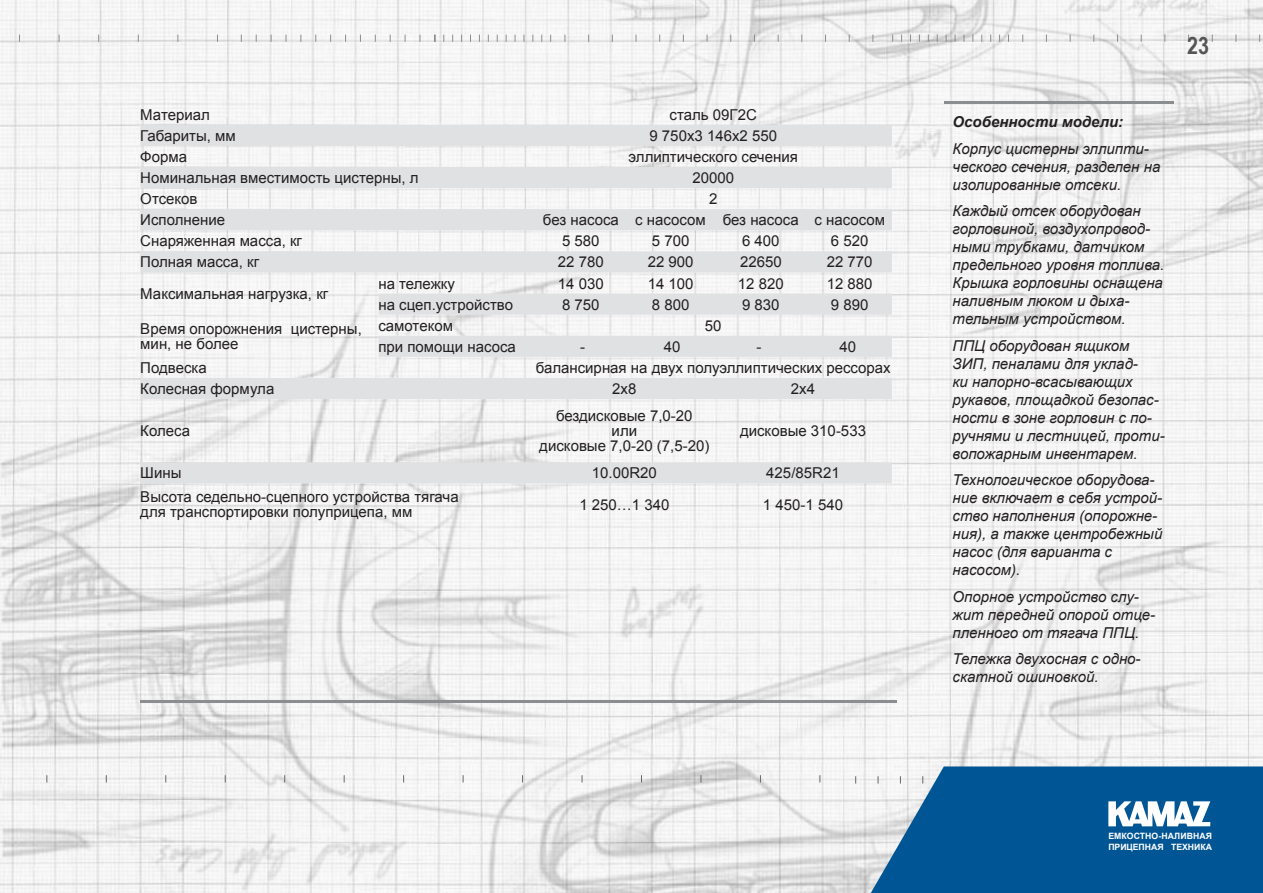
<style>
.page{position:relative;width:1263px;height:893px;background:#fff}
.page>*{position:absolute;margin:0;border:0;box-sizing:border-box;transform-origin:0 0}
.t1{font:700 24px "Arial Narrow";color:#545557}
.t2{font:15px/15px "Arial";color:#231f20}
.t3{font:italic 15px/18px "Arial";color:#231f20}
.t4{font:italic 700 15px "Arial";color:#231f20}
.t5{font:700 8.7px/10.5px "Arial";letter-spacing:-.005em;color:#fff}
</style>
<div class="page">
<img style="left:0;top:0;width:1263px;height:893px">
<svg style="left:871px;top:766px;width:392px;height:127px;background:#18649d"></svg>
<svg style="left:1108px;top:801px;width:102px;height:25px"></svg>
<svg style="left:1259px;top:35px;width:4px;height:7px"></svg>
<hr style="left:140px;top:700px;width:757px;height:3px;background:#8b8d90">
<hr style="left:944px;top:101px;width:230px;height:2px;background:#8b8d90">
<svg style="left:140px;top:125px;width:752px;height:358px"></svg>
<p class="t2" style="left:140px;top:107px;width:71px">Материал</p>
<p class="t2" style="left:670px;top:107px;width:89px">сталь 09Г2С</p>
<p class="t2" style="left:140px;top:128px;width:97px">Габариты, мм</p>
<p class="t2" style="left:649px;top:128px;width:129px">9 750х3 146х2 550</p>
<p class="t2" style="left:140px;top:149px;width:48px">Форма</p>
<p class="t2" style="left:629px;top:149px;width:171px">эллиптического сечения</p>
<p class="t2" style="left:140px;top:170px;width:280px">Номинальная вместимость цистерны, л</p>
<p class="t2" style="left:692px;top:170px;width:43px">20000</p>
<p class="t2" style="left:140px;top:192px;width:59px">Отсеков</p>
<p class="t2" style="left:709px;top:192px;width:10px">2</p>
<p class="t2" style="left:140px;top:213px;width:86px">Исполнение</p>
<p class="t2" style="left:543px;top:213px;width:344px">без насоса с насосом без насоса с насосом</p>
<p class="t2" style="left:140px;top:234px;width:163px">Снаряженная масса, кг</p>
<p class="t2" style="left:562px;top:234px;width:39px">5 580</p>
<p class="t2" style="left:652px;top:234px;width:39px">5 700</p>
<p class="t2" style="left:742px;top:234px;width:39px">6 400</p>
<p class="t2" style="left:831px;top:234px;width:39px">6 520</p>
<p class="t2" style="left:140px;top:255px;width:120px">Полная масса, кг</p>
<p class="t2" style="left:558px;top:255px;width:47px">22 780</p>
<p class="t2" style="left:648px;top:255px;width:47px">22 900</p>
<p class="t2" style="left:740px;top:255px;width:43px">22650</p>
<p class="t2" style="left:827px;top:255px;width:47px">22 770</p>
<p class="t2" style="left:140px;top:286px;width:190px">Максимальная нагрузка, кг</p>
<p class="t2" style="left:378px;top:276px;width:78px">на тележку</p>
<p class="t2" style="left:558px;top:276px;width:47px">14 030</p>
<p class="t2" style="left:648px;top:276px;width:47px">14 100</p>
<p class="t2" style="left:738px;top:276px;width:47px">12 820</p>
<p class="t2" style="left:827px;top:276px;width:47px">12 880</p>
<p class="t2" style="left:378px;top:297px;width:136px">на сцеп.устройство</p>
<p class="t2" style="left:562px;top:297px;width:39px">8 750</p>
<p class="t2" style="left:652px;top:297px;width:39px">8 800</p>
<p class="t2" style="left:742px;top:297px;width:39px">9 830</p>
<p class="t2" style="left:831px;top:297px;width:39px">9 890</p>
<p class="t2" style="left:140px;top:321px;width:223px">Время опорожнения цистерны, мин, не более</p>
<p class="t2" style="left:378px;top:318px;width:76px">самотеком</p>
<p class="t2" style="left:705px;top:318px;width:18px">50</p>
<p class="t2" style="left:378px;top:339px;width:139px">при помощи насоса</p>
<p class="t2" style="left:580px;top:339px;width:6px">-</p>
<p class="t2" style="left:664px;top:339px;width:18px">40</p>
<p class="t2" style="left:756px;top:339px;width:6px">-</p>
<p class="t2" style="left:839px;top:339px;width:18px">40</p>
<p class="t2" style="left:140px;top:360px;width:68px">Подвеска</p>
<p class="t2" style="left:536px;top:360px;width:356px">балансирная на двух полуэллиптических рессорах</p>
<p class="t2" style="left:140px;top:381px;width:136px">Колесная формула</p>
<p class="t2" style="left:612px;top:381px;width:26px">2х8</p>
<p class="t2" style="left:791px;top:381px;width:26px">2х4</p>
<p class="t2" style="left:140px;top:423px;width:51px">Колеса</p>
<p class="t2" style="left:539px;top:408px;width:172px;text-align:center">бездисковые 7,0-20<br>или<br>дисковые 7,0-20 (7,5-20)</p>
<p class="t2" style="left:740px;top:423px;width:127px">дисковые 310-533</p>
<p class="t2" style="left:140px;top:466px;width:43px">Шины</p>
<p class="t2" style="left:592px;top:466px;width:67px">10.00R20</p>
<p class="t2" style="left:766px;top:466px;width:75px">425/85R21</p>
<p class="t2" style="left:140px;top:490px;width:320px">Высота седельно-сцепного устройства тягача для транспортировки полуприцепа, мм</p>
<p class="t2" style="left:579px;top:497px;width:92px">1 250…1 340</p>
<p class="t2" style="left:763px;top:497px;width:82px">1 450-1 540</p>
<h1 class="t1" style="left:1187px;top:27px;width:23px">23</h1>
<p class="t4" style="left:952px;top:112px;width:172px">Особенности модели:</p>
<p class="t3" style="left:952px;top:140px;width:209px">Корпус цистерны эллипти&shy;ческого сечения, разделен на изолированные отсеки.</p>
<p class="t3" style="left:952px;top:202px;width:213px">Каждый отсек оборудован горловиной, воздухопровод&shy;ными трубками, датчиком предельного уровня топлива.<br>Крышка горловины оснащена наливным люком и дыха&shy;тельным устройством.</p>
<p class="t3" style="left:952px;top:337px;width:214px">ППЦ оборудован ящиком<br>ЗИП, пеналами для уклад-<br>ки напорно-всасывающих рукавов, площадкой безопас&shy;ности в зоне горловин с по&shy;ручнями и лестницей, проти&shy;вопожарным инвентарем.</p>
<p class="t3" style="left:952px;top:471px;width:211px">Технологическое оборудова&shy;ние включает в себя устрой&shy;ство наполнения (опорожне&shy;ния), а также центробежный насос (для варианта с насосом).</p>
<p class="t3" style="left:952px;top:588px;width:204px">Опорное устройство слу&shy;жит передней опорой отце&shy;пленного от тягача ППЦ.</p>
<p class="t3" style="left:952px;top:650px;width:190px">Тележка двухосная с одно&shy;скатной ошиновкой.</p>
<p class="t5" style="left:1108px;top:831px;width:105px">ЕМКОСТНО-НАЛИВНАЯ<br>ПРИЦЕПНАЯ ТЕХНИКА</p>
</div>
